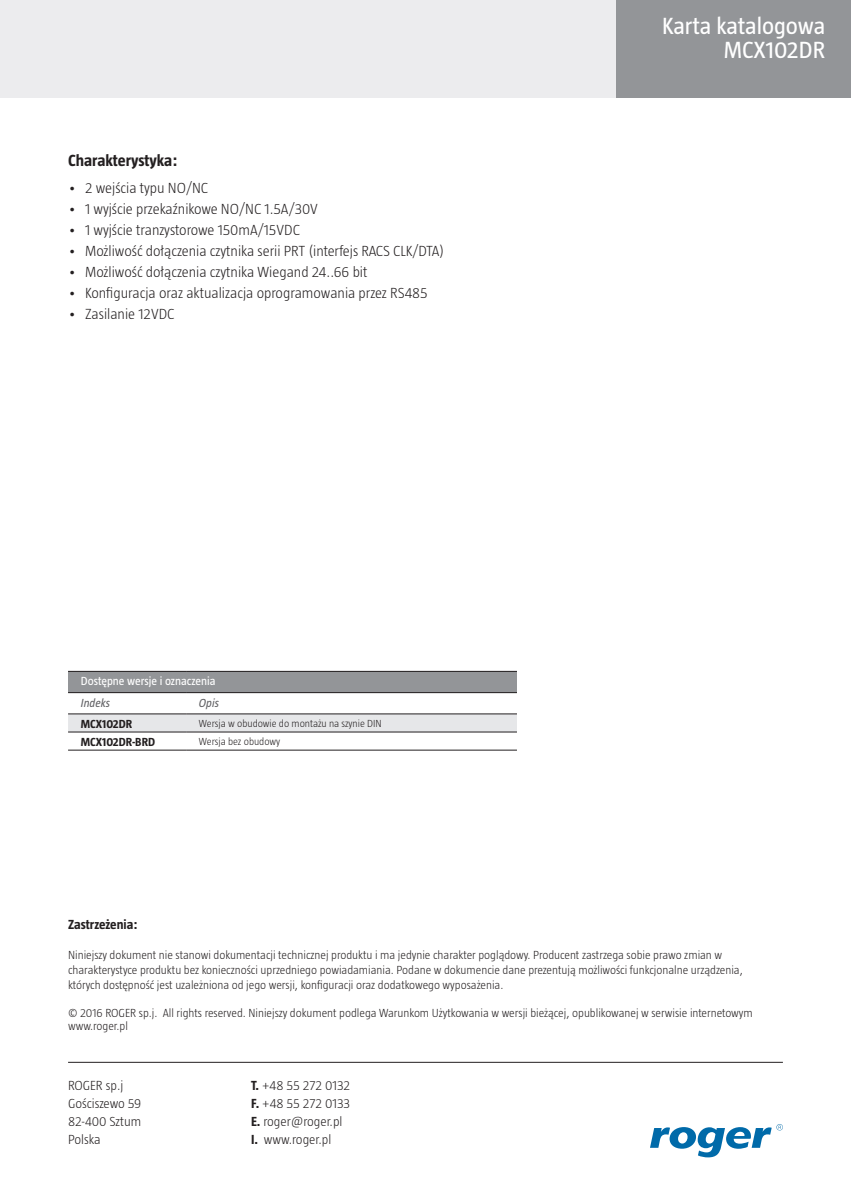
<style>
.page{position:relative;width:851px;height:1191px;background:#fff}
.page>*{position:absolute;margin:0;border:0;box-sizing:border-box;transform-origin:0 0}
.t1{font:24px/24px "Taz";color:#fff;text-align:right}
.t2{font:300 24px/24px "Taz";color:#fff;text-align:right}
.t3{font:700 16.5px "Taz";color:#231f20}
.t4{font:300 15px "Taz";color:#231f20}
.t5{font:300 13.5px/18px "Taz";color:#231f20}
.t6{font:700 13.5px "Taz";color:#231f20}
.t7{font:300 12px/15px "Taz";color:#231f20}
.t8{font:12px "Taz";color:#fff}
.t9{font:700 12px "Taz";color:#231f20}
.t10{font:italic 12px "Taz";color:#636366}
.t11{font:300 10.5px "Taz";color:#231f20}
.s1{font-weight:700}
</style>
<div class="page">
<div style="left:612px;top:0;width:238px;height:98px;background:#939598"></div>
<div style="left:0;top:0;width:615px;height:97px;background:#ececee"></div>
<svg style="left:650px;top:1124px;width:132px;height:33px"></svg>
<hr style="left:68px;top:1062px;width:714px;height:1px;background:#231f20">
<div style="left:68px;top:671px;width:449px;height:21px;background:#939598"></div>
<svg style="left:68px;top:714px;width:449px;height:19px;background:#dcdddf"></svg>
<hr style="left:68px;top:692px;width:118px;height:1px;background:#231f20">
<hr style="left:186px;top:692px;width:331px;height:1px;background:#231f20">
<hr style="left:68px;top:713px;width:118px;height:1px;background:#231f20">
<hr style="left:186px;top:713px;width:331px;height:1px;background:#231f20">
<hr style="left:68px;top:671px;width:118px;height:1px;background:#231f20">
<hr style="left:186px;top:671px;width:331px;height:1px;background:#231f20">
<hr style="left:68px;top:731px;width:118px;height:1px;background:#231f20">
<hr style="left:186px;top:731px;width:331px;height:1px;background:#231f20">
<hr style="left:68px;top:749px;width:118px;height:1px;background:#231f20">
<hr style="left:186px;top:749px;width:331px;height:1px;background:#231f20">
<h2 class="t3" style="left:68px;top:151px;width:111px">Charakterystyka:</h2>
<p class="t4" style="left:68px;top:179px;width:142px">• 2 wejścia typu NO/NC</p>
<p class="t4" style="left:68px;top:200px;width:251px">• 1 wyjście przekaźnikowe NO/NC 1.5A/30V</p>
<p class="t4" style="left:68px;top:221px;width:233px">• 1 wyjście tranzystorowe 150mA/15VDC</p>
<p class="t4" style="left:68px;top:242px;width:377px">• Możliwość dołączenia czytnika serii PRT (interfejs RACS CLK/DTA)</p>
<p class="t4" style="left:68px;top:263px;width:301px">• Możliwość dołączenia czytnika Wiegand 24..66 bit</p>
<p class="t4" style="left:68px;top:284px;width:361px">• Konfiguracja oraz aktualizacja oprogramowania przez RS485</p>
<p class="t4" style="left:68px;top:305px;width:108px">• Zasilanie 12VDC</p>
<p class="t8" style="left:81px;top:674px;width:136px">Dostępne wersje i oznaczenia</p>
<p class="t10" style="left:81px;top:695px;width:31px">Indeks</p>
<p class="t10" style="left:199px;top:695px;width:22px">Opis</p>
<p class="t9" style="left:81px;top:717px;width:53px">MCX102DR</p>
<p class="t11" style="left:199px;top:717px;width:184px">Wersja w obudowie do montażu na szynie DIN</p>
<p class="t9" style="left:81px;top:735px;width:76px">MCX102DR-BRD</p>
<p class="t11" style="left:199px;top:735px;width:83px">Wersja bez obudowy</p>
<h1 class="t1" style="left:662px;top:14px;width:165px">Karta katalogowa<br>MCX102DR</h1>
<h1 class="t2" style="left:686px;top:20px;width:136px">Kontrolery serii<br>PRxx1</h1>
<p class="t6" style="left:68px;top:916px;width:71px">Zastrzeżenia:</p>
<p class="t7" style="left:68px;top:946px;width:676px">Niniejszy dokument nie stanowi dokumentacji technicznej produktu i ma jedynie charakter poglądowy. Producent zastrzega sobie prawo zmian w charakterystyce produktu bez konieczności uprzedniego powiadamiania. Podane w dokumencie dane prezentują możliwości funkcjonalne urządzenia, których dostępność jest uzależniona od jego wersji, konfiguracji oraz dodatkowego wyposażenia.</p>
<p class="t7" style="left:68px;top:1006px;width:686px;line-height:13.2px">© 2016 ROGER sp.j. All rights reserved. Niniejszy dokument podlega Warunkom Użytkowania w wersji bieżącej, opublikowanej w serwisie internetowym www.roger.pl</p>
<p class="t5" style="left:68px;top:1076px;width:75px">ROGER sp.j<br>Gościszewo 59<br>82-400 Sztum<br>Polska</p>
<p class="t5" style="left:251px;top:1076px;width:101px"><span class="s1">T.</span> +48 55 272 0132<br><span class="s1">F.</span> +48 55 272 0133<br><span class="s1">E.</span> roger@roger.pl<br><span class="s1">I.</span> www.roger.pl</p>
</div>
